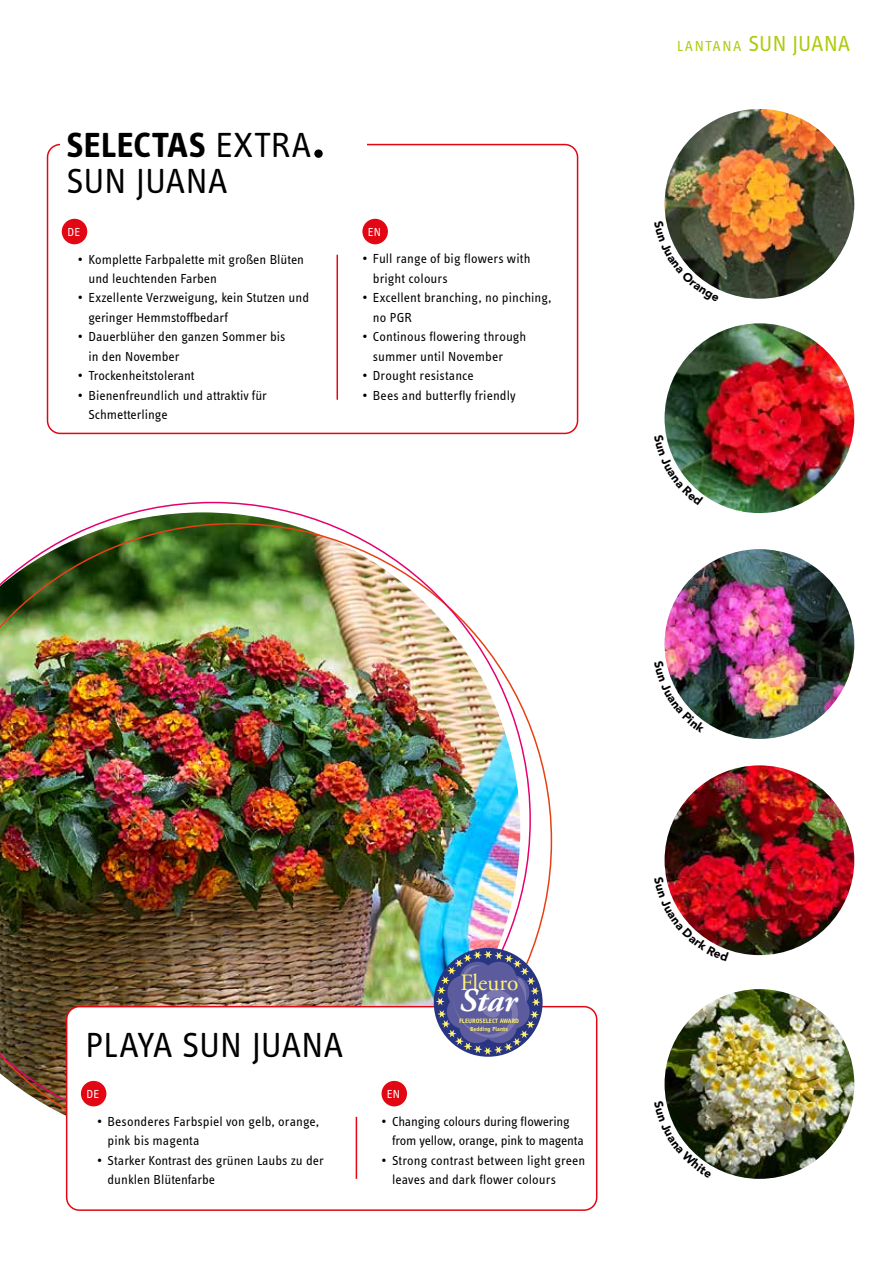
<style>
.page{position:relative;width:893px;height:1263px;background:#fff}
.page>*{position:absolute;margin:0;border:0;box-sizing:border-box;transform-origin:0 0}
.t1{font:36px/36px "Info Text Pro";letter-spacing:-.005em;color:#000}
.t2{font:italic 700 33.15px "Adobe Garamond Pro";color:#fff}
.t3{font:23.4px "Adobe Garamond Pro";color:#fff371}
.t4{font:22.5px "Info Text Pro";letter-spacing:.01em;color:#afca0b}
.t5{font:13.5px/19.5px "Info Text Pro";color:#000}
.t6{font:12px "Info Text Pro";letter-spacing:.02em;color:#fff}
.t7{font:700 6.45px "Officina Sans Std";color:#fff371}
.t8{font:700 6px "Officina Sans Std";color:#fff371}
.s1{font-weight:700}
.s2{font-weight:700;font-size:52.5px}
.s3{font-size:15px}
</style>
<div class="page">
<img style="left:0;top:502px;width:531px;height:636px">
<div style="left:47px;top:144px;width:531px;height:290px;border:2px solid #e30613;border-radius:13px"></div>
<div style="left:362px;top:219px;width:26px;height:25px;background:#e30613;border-radius:50%"></div>
<div style="left:60px;top:116px;width:307px;height:80px;background:#fff"></div>
<div style="left:62px;top:219px;width:25px;height:25px;background:#e30613;border-radius:50%"></div>
<hr style="left:337px;top:255px;width:1px;height:145px;background:#e30613">
<img style="left:665px;top:109px;width:189px;height:190px;border-radius:95px">
<img style="left:665px;top:323px;width:189px;height:190px;border-radius:95px">
<img style="left:665px;top:549px;width:189px;height:190px;border-radius:95px">
<img style="left:665px;top:765px;width:189px;height:190px;border-radius:95px">
<img style="left:665px;top:989px;width:189px;height:190px;border-radius:95px">
<div style="left:67px;top:1007px;width:530px;height:203px;background:#fff;border-radius:13px"></div>
<div style="left:66px;top:1006px;width:531px;height:205px;border:2px solid #e30613;border-radius:13px"></div>
<div style="left:382px;top:1081px;width:25px;height:25px;background:#e30613;border-radius:50%"></div>
<div style="left:81px;top:1081px;width:25px;height:25px;background:#e30613;border-radius:50%"></div>
<hr style="left:356px;top:1117px;width:1px;height:62px;background:#e30613">
<svg style="left:436px;top:951px;width:105px;height:104px;background:#6b73a3"></svg>
<svg style="left:666px;top:220px;width:53px;height:70px"></svg>
<svg style="left:666px;top:435px;width:37px;height:60px"></svg>
<img style="left:666px;top:660px;width:40px;height:63px">
<img style="left:666px;top:877px;width:63px;height:73px">
<svg style="left:666px;top:1100px;width:46px;height:66px"></svg>
<h1 class="t1" style="left:67px;top:127px;width:260px"><span class="s1">SELECTAS</span> EXTRA<span class="s2">.<br></span>SUN JUANA</h1>
<p class="t6" style="left:67px;top:225px;width:14px">DE</p>
<p class="t5" style="left:88px;top:249px;width:217px;text-indent:-11px">• Komplette Farbpalette mit großen Blüten und leuchtenden Farben</p>
<p class="t5" style="left:88px;top:288px;width:222px;text-indent:-11px">• Exzellente Verzweigung, kein Stutzen und geringer Hemmstoffbedarf</p>
<p class="t5" style="left:88px;top:327px;width:198px;text-indent:-11px">• Dauerblüher den ganzen Sommer bis in den November</p>
<p class="t5" style="left:78px;top:366px;width:118px">• Trockenheitstolerant</p>
<p class="t5" style="left:88px;top:385px;width:180px;text-indent:-11px">• Bienenfreundlich und attraktiv für<br>Schmetterlinge</p>
<p class="t6" style="left:368px;top:225px;width:15px">EN</p>
<p class="t5" style="left:373px;top:249px;width:159px;text-indent:-11px">• Full range of big flowers with bright colours</p>
<p class="t5" style="left:373px;top:288px;width:180px;text-indent:-11px">• Excellent branching, no pinching, no PGR</p>
<p class="t5" style="left:373px;top:327px;width:155px;text-indent:-11px">• Continous flowering through summer until November</p>
<p class="t5" style="left:362px;top:366px;width:113px">• Drought resistance</p>
<p class="t5" style="left:362px;top:385px;width:155px">• Bees and butterfly friendly</p>
<h3 class="t4" style="left:677px;top:30px;width:175px"><span class="s3">LANTANA</span> SUN JUANA</h3>
<h1 class="t1" style="left:86px;top:1025px;width:259px">PLAYA SUN JUANA</h1>
<p class="t6" style="left:86px;top:1087px;width:14px">DE</p>
<p class="t5" style="left:108px;top:1111px;width:213px;text-indent:-11px">• Besonderes Farbspiel von gelb, orange, pink bis magenta</p>
<p class="t5" style="left:108px;top:1150px;width:218px;text-indent:-11px">• Starker Kontrast des grünen Laubs zu der dunklen Blütenfarbe</p>
<p class="t6" style="left:387px;top:1087px;width:15px">EN</p>
<h3 class="t3" style="left:460px;top:968px;width:60px">Fleuro</h3>
<h2 class="t2" style="left:460px;top:981px;width:59px">Star</h2>
<p class="t7" style="left:459px;top:1017px;width:62px">FLEUROSELECT AWARD</p>
<p class="t8" style="left:470px;top:1025px;width:39px">Bedding Plants</p>
<p class="t5" style="left:392px;top:1111px;width:194px;text-indent:-11px">• Changing colours during flowering from yellow, orange, pink to magenta</p>
<p class="t5" style="left:392px;top:1150px;width:195px;text-indent:-11px">• Strong contrast between light green leaves and dark flower colours</p>
</div>
